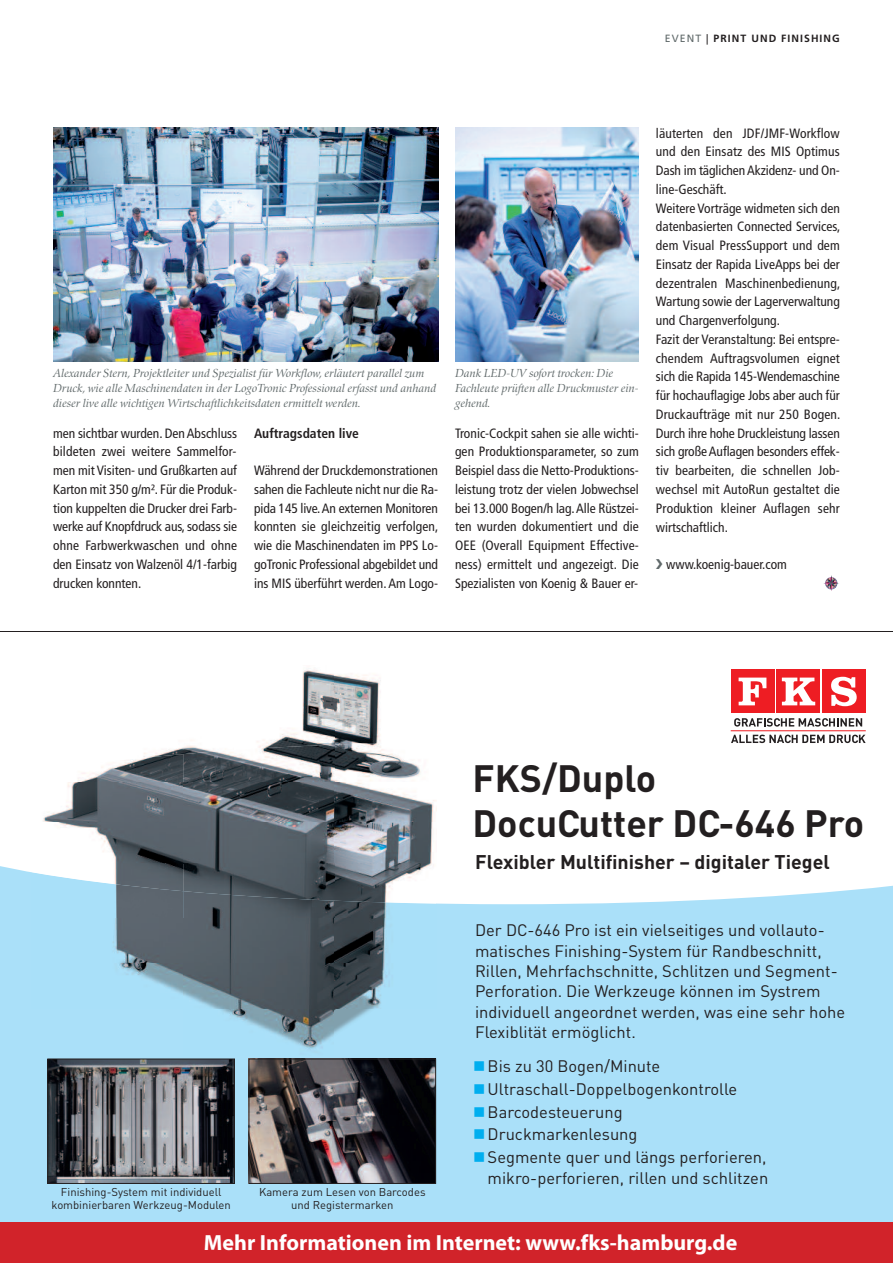
<style>
.page{position:relative;width:893px;height:1263px;background:#fff}
.page>*{position:absolute;margin:0;border:0;box-sizing:border-box;transform-origin:0 0}
.t1{font:700 37.65px/45.2px "DIN";color:#231f20}
.t2{font:700 22.05px "Myriad Pro";color:#fff}
.t3{font:700 19.65px "DIN";color:#231f20}
.t4{font:16.5px/20.2px "DIN";color:#231f20}
.t5{font:condensed 13.5px/18.8px "Frutiger LT Std";color:#231f20;text-align:justify}
.t6{font:700 condensed 13.5px "Frutiger LT Std";color:#231f20}
.t7{font:italic 12px/15px "Zapf Renais SB";color:#60696a}
.t8{font:11.25px/13.5px "DIN";color:#231f20;text-align:center}
.t9{font:700 10.5px "Frutiger LT Std";letter-spacing:.1em;color:#231f20}
.s1{font-weight:400;color:#60696a}
.s2{font-weight:400}
.s3{color:#00aeef}
</style>
<div class="page">
<img style="left:53px;top:128px;width:385px;height:233px">
<img style="left:455px;top:128px;width:184px;height:233px">
<div style="left:0;top:832px;width:893px;height:428px;background:#aae0f9"></div>
<svg style="left:0;top:743px;width:893px;height:161px"></svg>
<div style="left:0;top:1222px;width:893px;height:41px;background:#d1232a"></div>
<div style="left:731px;top:670px;width:43px;height:43px;background:#ee1d23"></div>
<svg style="left:739px;top:678px;width:27px;height:27px"></svg>
<div style="left:777px;top:670px;width:43px;height:43px;background:#ee1d23"></div>
<svg style="left:782px;top:678px;width:33px;height:27px"></svg>
<div style="left:822px;top:670px;width:44px;height:43px;background:#ee1d23"></div>
<svg style="left:831px;top:677px;width:26px;height:29px"></svg>
<hr style="left:731px;top:730px;width:135px;height:1px;background:#ee1d23">
<svg style="left:734px;top:718px;width:128px;height:9px"></svg>
<svg style="left:731px;top:735px;width:135px;height:8px"></svg>
<img style="left:302px;top:670px;width:79px;height:49px">
<img style="left:32px;top:743px;width:101px;height:11px">
<img style="left:133px;top:743px;width:101px;height:11px">
<img style="left:234px;top:719px;width:101px;height:25px">
<img style="left:335px;top:719px;width:46px;height:23px">
<img style="left:32px;top:891px;width:151px;height:103px">
<img style="left:183px;top:901px;width:152px;height:149px">
<img style="left:335px;top:904px;width:52px;height:129px">
<img style="left:32px;top:754px;width:151px;height:137px">
<img style="left:183px;top:744px;width:152px;height:157px">
<img style="left:335px;top:742px;width:101px;height:162px">
<img style="left:49px;top:1060px;width:184px;height:122px">
<div style="left:47px;top:1058px;width:188px;height:126px;border:1px solid #231f20"></div>
<img style="left:250px;top:1060px;width:184px;height:122px">
<div style="left:248px;top:1058px;width:188px;height:126px;border:1px solid #231f20"></div>
<svg style="left:823px;top:575px;width:13px;height:16px"></svg>
<svg style="left:832px;top:577px;width:7px;height:10px"></svg>
<hr style="left:0;top:631px;width:893px;height:1px;background:#231f20">
<p class="t9" style="left:665px;top:34px;width:176px"><span class="s1">EVENT</span> <span class="s2">|</span> PRINT UND FINISHING</p>
<p class="t7" style="left:53px;top:365px;width:385px">Alexander Stern, Projektleiter und Spezialist für Workflow, erläutert parallel zum<br>Druck, wie alle Maschinendaten in der LogoTronic Professional erfasst und anhand dieser live alle wichtigen Wirtschaftlichkeitsdaten ermittelt werden.</p>
<p class="t7" style="left:455px;top:365px;width:185px">Dank LED-UV sofort trocken: Die<br>Fachleute prüften alle Druckmuster ein&shy;gehend.</p>
<p class="t5" style="left:53px;top:424px;width:185px">men sichtbar wurden. Den Abschluss bildeten zwei weitere Sammelfor&shy;men mit Visiten- und Grußkarten auf Karton mit 350 g/m². Für die Produk&shy;tion kuppelten die Drucker drei Farb&shy;werke auf Knopfdruck aus, sodass sie ohne Farbwerkwaschen und ohne den Einsatz von Walzenöl 4/1-farbig drucken konnten.</p>
<p class="t6" style="left:254px;top:427px;width:106px">Auftragsdaten live</p>
<p class="t5" style="left:254px;top:462px;width:186px">Während der Druckdemonstrationen sahen die Fachleute nicht nur die Ra&shy;pida 145 live.An externen Monitoren konnten sie gleichzeitig verfolgen, wie die Maschinendaten im PPS Lo&shy;goTronic Professional abgebildet und ins MIS überführt werden.Am Logo-</p>
<p class="t5" style="left:455px;top:424px;width:185px">Tronic-Cockpit sahen sie alle wichti&shy;gen Produktionsparameter, so zum Beispiel dass die Netto-Produktions&shy;leistung trotz der vielen Jobwechsel bei 13.000 Bogen/h lag.Alle Rüstzei&shy;ten wurden dokumentiert und die OEE (Overall Equipment Effective&shy;ness) ermittelt und angezeigt. Die Spezialisten von Koenig &amp; Bauer er-</p>
<p class="t5" style="left:656px;top:125px;width:186px;text-align:left">läuterten den JDF/JMF-Workflow und den Einsatz des MIS Optimus<br>Dash im täglichenAkzidenz- und On&shy;line-Geschäft.<br>Weitere Vorträge widmeten sich den datenbasierten Connected Services, dem Visual PressSupport und dem<br>Einsatz der Rapida LiveApps bei der dezentralen Maschinenbedienung,<br>Wartung sowie der Lagerverwaltung und Chargenverfolgung.<br>Fazit der Veranstaltung: Bei entspre&shy;chendem Auftragsvolumen eignet sich die Rapida 145-Wendemaschine für hochauflagige Jobs aber auch für<br>Druckaufträge mit nur 250 Bogen.<br>Durch ihre hohe Druckleistung lassen sich großeAuflagen besonders effek&shy;tiv bearbeiten, die schnellen Job&shy;wechsel mit AutoRun gestaltet die<br>Produktion kleiner Auflagen sehr wirtschaftlich.</p>
<p class="t5" style="left:666px;top:556px;width:122px">www.koenig-bauer.com</p>
<h1 class="t1" style="left:473px;top:754px;width:393px">FKS/Duplo<br>DocuCutter DC-646 Pro</h1>
<h3 class="t3" style="left:475px;top:850px;width:356px">Flexibler Multifinisher – digitaler Tiegel</h3>
<p class="t8" style="left:52px;top:1184px;width:181px">Finishing-System mit individuell kombinierbaren Werkzeug-Modulen</p>
<p class="t8" style="left:259px;top:1184px;width:168px">Kamera zum Lesen von Barcodes und Registermarken</p>
<p class="t4" style="left:475px;top:920px;width:372px">Der DC-646 Pro ist ein vielseitiges und vollauto - matisches Finishing-System für Randbeschnitt, Rillen, Mehrfachschnitte, Schlitzen und Segment-Perforation. Die Werkzeuge können im Systrem individuell angeordnet werden, was eine sehr hohe Flexiblität ermöglicht.</p>
<p class="t4" style="left:473px;top:1055px;width:189px"><span class="s3">■</span>Bis zu 30 Bogen/Minute</p>
<p class="t4" style="left:473px;top:1078px;width:266px"><span class="s3">■</span>Ultraschall-Doppelbogenkontrolle</p>
<p class="t4" style="left:473px;top:1101px;width:151px"><span class="s3">■</span>Barcodesteuerung</p>
<p class="t4" style="left:473px;top:1124px;width:166px"><span class="s3">■</span>Druckmarkenlesung</p>
<p class="t4" style="left:473px;top:1146px;width:297px;line-height:20.7px;text-align:right"><span class="s3">■</span>Segmente quer und längs perforieren, mikro-perforieren, rillen und schlitzen</p>
<h2 class="t2" style="left:204px;top:1234px;width:535px">Mehr Informationen im Internet: www.fks-hamburg.de</h2>
</div>
